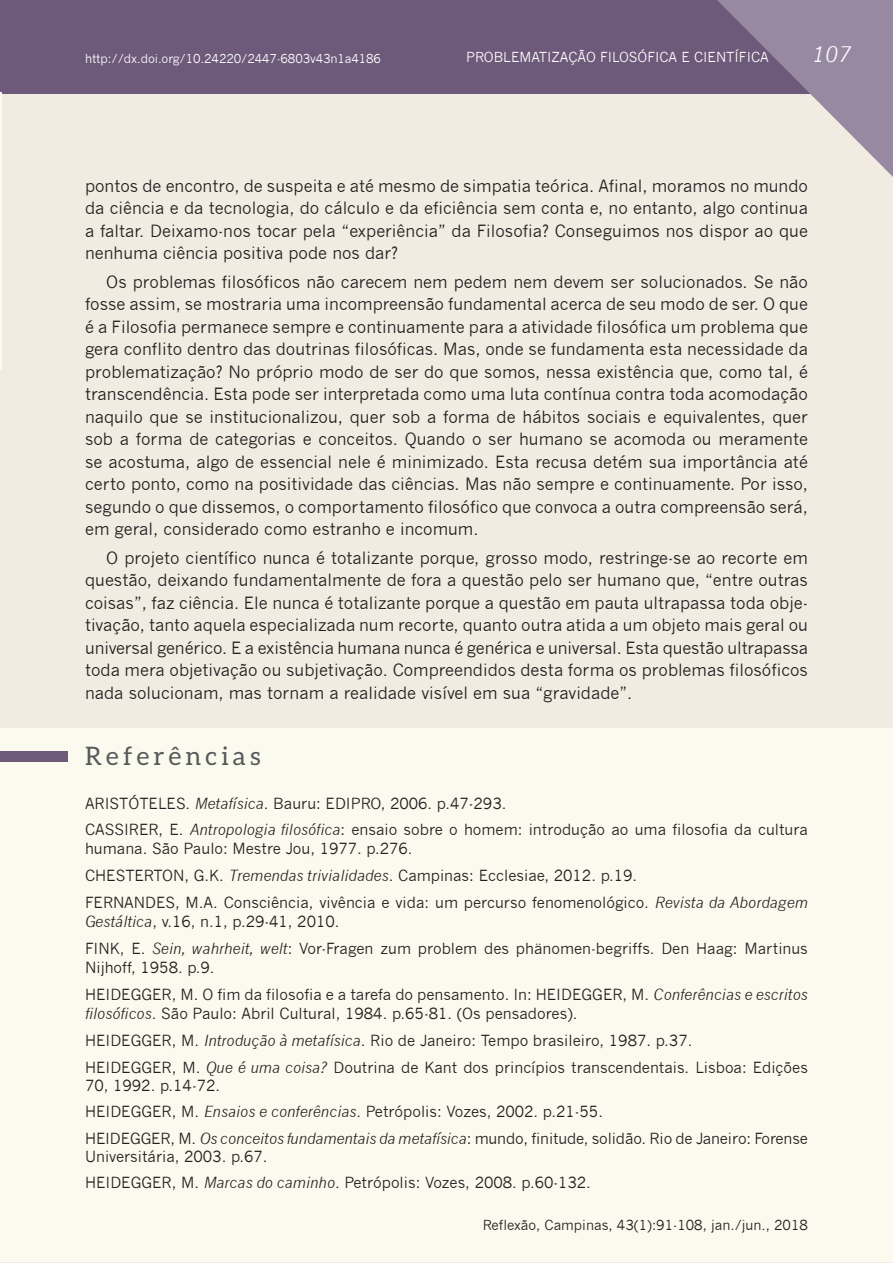
<style>
.page{position:relative;width:893px;height:1263px;background:#fff}
.page>*{position:absolute;margin:0;border:0;box-sizing:border-box;transform-origin:0 0}
.t1{font:25.5px "Aleo";color:#57585a}
.t2{font:italic 21px "News Gothic";color:#fff}
.t3{font:16.5px/22.5px "News Gothic";color:#231f20;text-align:justify}
.t4{font:15px/26.4px "News Gothic";color:#231f20}
.t5{font:13.5px "News Gothic";color:#231f20}
.t6{font:13.5px "News Gothic";color:#fff}
.t7{font:12px "News Gothic";letter-spacing:-.01em;color:#fff}
.s1{font-style:italic}
</style>
<div class="page">
<img style="left:0;top:93px;width:3px;height:1170px">
<div style="left:3px;top:93px;width:890px;height:1170px;background:#f1ebe1"></div>
<div style="left:0;top:0;width:893px;height:93px;background:#6d597a"></div>
<svg style="left:717px;top:0;width:176px;height:177px;background:#b1a5b3"></svg>
<hr style="left:0;top:93px;width:1px;height:277px;background:#fbfaee">
<div style="left:1px;top:728px;width:892px;height:533px;background:#fbfaee"></div>
<div style="left:0;top:752px;width:68px;height:10px;background:#6d597a"></div>
<p class="t7" style="left:85px;top:51px;width:298px">http://dx.doi.org/10.24220/2447-6803v43n1a4186</p>
<p class="t6" style="left:466px;top:49px;width:304px">PROBLEMATIZAÇÃO FILOSÓFICA E CIENTÍFICA</p>
<p class="t2" style="left:812px;top:42px;width:41px">107</p>
<p class="t3" style="left:85px;top:174px;width:724px">pontos de encontro, de suspeita e até mesmo de simpatia teórica. Afinal, moramos no mundo da ciência e da tecnologia, do cálculo e da eficiência sem conta e, no entanto, algo continua a faltar. Deixamo-nos tocar pela “experiência” da Filosofia? Conseguimos nos dispor ao que nenhuma ciência positiva pode nos dar?</p>
<p class="t3" style="left:85px;top:270px;width:724px;text-indent:21px">Os problemas filosóficos não carecem nem pedem nem devem ser solucionados. Se não fosse assim, se mostraria uma incompreensão fundamental acerca de seu modo de ser. O que é a Filosofia permanece sempre e continuamente para a atividade filosófica um problema que gera conflito dentro das doutrinas filosóficas. Mas, onde se fundamenta esta necessidade da problematização? No próprio modo de ser do que somos, nessa existência que, como tal, é transcendência. Esta pode ser interpretada como uma luta contínua contra toda acomodação naquilo que se institucionalizou, quer sob a forma de hábitos sociais e equivalentes, quer sob a forma de categorias e conceitos. Quando o ser humano se acomoda ou meramente se acostuma, algo de essencial nele é minimizado. Esta recusa detém sua importância até certo ponto, como na positividade das ciências. Mas não sempre e continuamente. Por isso, segundo o que dissemos, o comportamento filosófico que convoca a outra compreensão será, em geral, considerado como estranho e incomum.</p>
<p class="t3" style="left:85px;top:546px;width:725px;text-indent:21px">O projeto científico nunca é totalizante porque, grosso modo, restringe-se ao recorte em questão, deixando fundamentalmente de fora a questão pelo ser humano que, “entre outras coisas”, faz ciência. Ele nunca é totalizante porque a questão em pauta ultrapassa toda obje&shy;tivação, tanto aquela especializada num recorte, quanto outra atida a um objeto mais geral ou universal genérico. E a existência humana nunca é genérica e universal. Esta questão ultrapassa toda mera objetivação ou subjetivação. Compreendidos desta forma os problemas filosóficos nada solucionam, mas tornam a realidade visível em sua “gravidade”.</p>
<h1 class="t1" style="left:85px;top:742px;width:177px">R e f e r ê n c i a s</h1>
<p class="t4" style="left:85px;top:790px;width:724px">ARISTÓTELES. <span class="s1">Metafísica</span>. Bauru: EDIPRO, 2006. p.47-293.<br>CASSIRER, E. <span class="s1">Antropologia filosófica</span>: ensaio sobre o homem: introdução ao uma filosofia da cultura</p>
<p class="t4" style="left:85px;top:835px;width:724px;line-height:27.3px">humana. São Paulo: Mestre Jou, 1977. p.276.<br>CHESTERTON, G.K. <span class="s1">Tremendas trivialidades</span>. Campinas: Ecclesiae, 2012. p.19.<br>FERNANDES, M.A. Consciência, vivência e vida: um percurso fenomenológico. <span class="s1">Revista da Abordagem</span></p>
<p class="t4" style="left:85px;top:908px;width:724px;line-height:27.3px"><span class="s1">Gestáltica</span>, v.16, n.1, p.29-41, 2010.<br>FINK, E. <span class="s1">Sein, wahrheit, welt</span>: Vor-Fragen zum problem des phänomen-begriffs. Den Haag: Martinus</p>
<p class="t4" style="left:85px;top:954px;width:724px;line-height:27.2px">Nijhoff, 1958. p.9.<br>HEIDEGGER, M. O fim da filosofia e a tarefa do pensamento. In: HEIDEGGER, M. <span class="s1">Conferências e escritos</span></p>
<p class="t4" style="left:85px;top:1000px;width:724px;line-height:26.8px"><span class="s1">filosóficos</span>. São Paulo: Abril Cultural, 1984. p.65-81. (Os pensadores).<br>HEIDEGGER, M. <span class="s1">Introdução à metafísica</span>. Rio de Janeiro: Tempo brasileiro, 1987. p.37.<br>HEIDEGGER, M. <span class="s1">Que é uma coisa?</span> Doutrina de Kant dos princípios transcendentais. Lisboa: Edições</p>
<p class="t4" style="left:85px;top:1072px;width:724px">70, 1992. p.14-72.<br>HEIDEGGER, M. <span class="s1">Ensaios e conferências</span>. Petrópolis: Vozes, 2002. p.21-55.<br>HEIDEGGER, M. <span class="s1">Os conceitos fundamentais da metafísica</span>: mundo, finitude, solidão. Rio de Janeiro: Forense</p>
<p class="t4" style="left:85px;top:1143px;width:507px">Universitária, 2003. p.67.<br>HEIDEGGER, M. <span class="s1">Marcas do caminho</span>. Petrópolis: Vozes, 2008. p.60-132.</p>
<p class="t5" style="left:483px;top:1218px;width:327px">Reflexão, Campinas, 43(1):91-108, jan./jun., 2018</p>
</div>
